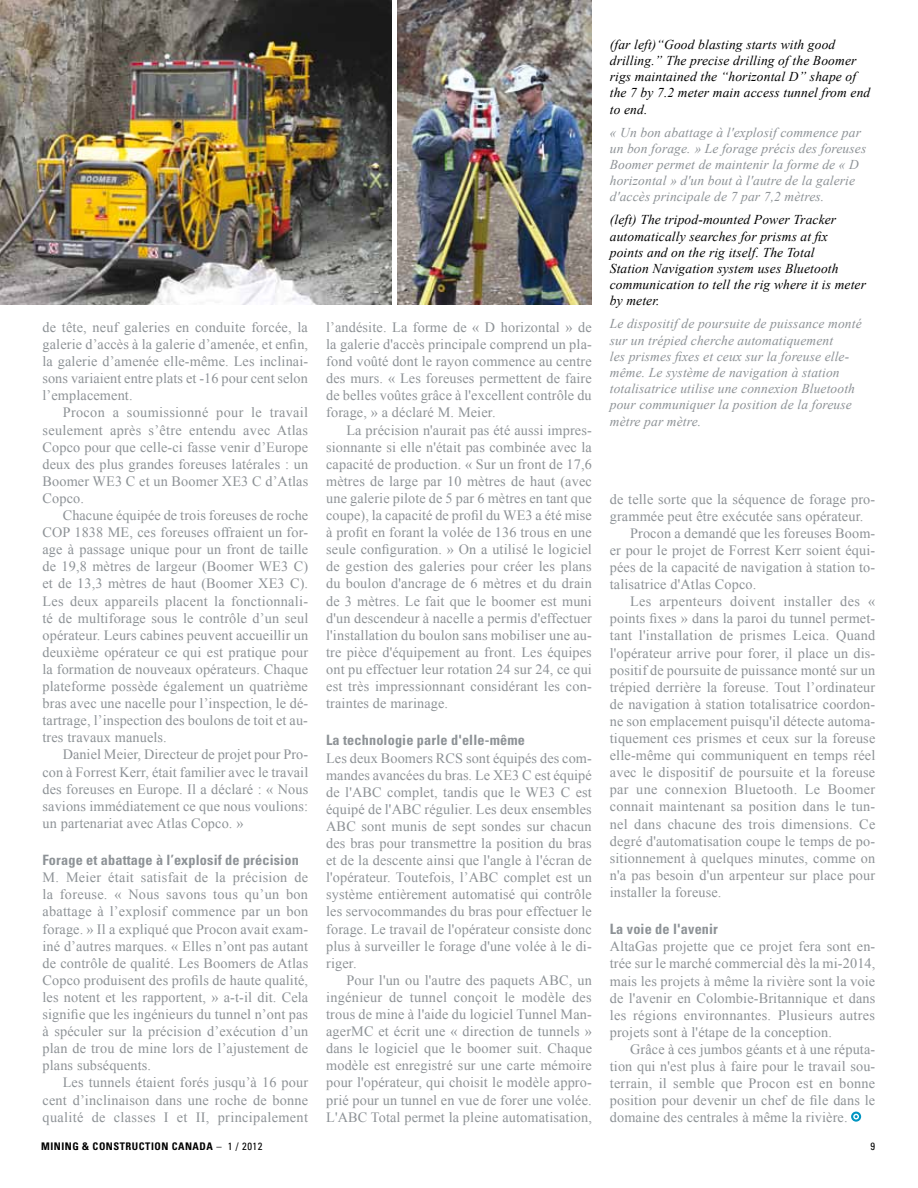
<style>
.page{position:relative;width:918px;height:1188px;background:#fff}
.page>*{position:absolute;margin:0;border:0;box-sizing:border-box;transform-origin:0 0}
.t1{font:14.25px/17.1px "Times New Roman";letter-spacing:.01em;color:#8d9296;text-align:justify}
.t2{font:700 condensed 14.25px "Univers LT Std";letter-spacing:.01em;color:#8d9296}
.t3{font:italic 13.5px/16.2px "Times New Roman";letter-spacing:.01em;color:#8d9296}
.t4{font:italic 13.5px/16.2px "Times New Roman";letter-spacing:.01em;color:#000}
.t5{font:700 condensed 10.5px "Univers LT Std";letter-spacing:.05em;color:#000}
.t6{font:condensed 10.5px "Univers LT Std";color:#000}
.s1{font-weight:400}
</style>
<div class="page">
<img style="left:0;top:0;width:392px;height:305px">
<img style="left:397px;top:0;width:195px;height:305px">
<div style="left:851px;top:1112px;width:10px;height:10px;border:2px solid #0095c1;border-radius:50%"></div>
<p class="t1" style="left:43px;top:318px;width:267px">de tête, neuf galeries en conduite forcée, la galerie d’accès à la galerie d’amenée, et enfin, la galerie d’amenée elle-même. Les inclinai&shy;sons variaient entre plats et -16 pour cent selon l’emplacement.</p>
<p class="t1" style="left:43px;top:404px;width:267px;text-indent:20px">Procon a soumissionné pour le travail seulement après s’être entendu avec Atlas Copco pour que celle-ci fasse venir d’Europe deux des plus grandes foreuses latérales : un Boomer WE3 C et un Boomer XE3 C d’Atlas Copco.</p>
<p class="t1" style="left:43px;top:507px;width:267px;text-indent:20px">Chacune équipée de trois foreuses de roche COP 1838 ME, ces foreuses offraient un for&shy;age à passage unique pour un front de taille de 19,8 mètres de largeur (Boomer WE3 C) et de 13,3 mètres de haut (Boomer XE3 C).<br>Les deux appareils placent la fonctionnali&shy;té de multiforage sous le contrôle d’un seul opérateur. Leurs cabines peuvent accueillir un deuxième opérateur ce qui est pratique pour la formation de nouveaux opérateurs. Chaque plateforme possède également un quatrième bras avec une nacelle pour l’inspection, le dé&shy;tartrage, l’inspection des boulons de toit et au&shy;tres travaux manuels.</p>
<p class="t1" style="left:43px;top:746px;width:267px;text-indent:20px">Daniel Meier, Directeur de projet pour Pro&shy;con à Forrest Kerr, était familier avec le travail des foreuses en Europe. Il a déclaré : « Nous savions immédiatement ce que nous voulions: un partenariat avec Atlas Copco. »</p>
<p class="t2" style="left:43px;top:851px;width:258px">Forage et abattage à l’explosif de précision</p>
<p class="t1" style="left:43px;top:869px;width:267px">M. Meier était satisfait de la précision de la foreuse. « Nous savons tous qu’un bon abattage à l’explosif commence par un bon forage. » Il a expliqué que Procon avait exam&shy;iné d’autres marques. « Elles n’ont pas autant de contrôle de qualité. Les Boomers de Atlas Copco produisent des profils de haute qualité, les notent et les rapportent, » a-t-il dit. Cela signifie que les ingénieurs du tunnel n’ont pas à spéculer sur la précision d’exécution d’un plan de trou de mine lors de l’ajustement de plans subséquents.</p>
<p class="t1" style="left:43px;top:1074px;width:267px;text-indent:20px">Les tunnels étaient forés jusqu’à 16 pour cent d’inclinaison dans une roche de bonne qualité de classes I et II, principalement</p>
<p class="t1" style="left:326px;top:318px;width:267px">l’andésite. La forme de « D horizontal » de la galerie d'accès principale comprend un pla&shy;fond voûté dont le rayon commence au centre des murs. « Les foreuses permettent de faire de belles voûtes grâce à l'excellent contrôle du forage, » a déclaré M. Meier.</p>
<p class="t1" style="left:326px;top:421px;width:267px;text-indent:20px">La précision n'aurait pas été aussi impres&shy;sionnante si elle n'était pas combinée avec la capacité de production. « Sur un front de 17,6 mètres de large par 10 mètres de haut (avec une galerie pilote de 5 par 6 mètres en tant que coupe), la capacité de profil du WE3 a été mise à profit en forant la volée de 136 trous en une seule configuration. » On a utilisé le logiciel de gestion des galeries pour créer les plans du boulon d'ancrage de 6 mètres et du drain de 3 mètres. Le fait que le boomer est muni d'un descendeur à nacelle a permis d'effectuer l'installation du boulon sans mobiliser une au&shy;tre pièce d'équipement au front. Les équipes ont pu effectuer leur rotation 24 sur 24, ce qui est très impressionnant considérant les con&shy;traintes de marinage.</p>
<p class="t2" style="left:326px;top:732px;width:200px">La technologie parle d'elle-même</p>
<p class="t1" style="left:326px;top:749px;width:267px">Les deux Boomers RCS sont équipés des com&shy;mandes avancées du bras. Le XE3 C est équipé de l'ABC complet, tandis que le WE3 C est équipé de l'ABC régulier. Les deux ensembles ABC sont munis de sept sondes sur chacun des bras pour transmettre la position du bras et de la descente ainsi que l'angle à l'écran de l'opérateur. Toutefois, l’ABC complet est un système entièrement automatisé qui contrôle les servocommandes du bras pour effectuer le forage. Le travail de l'opérateur consiste donc plus à surveiller le forage d'une volée à le di&shy;riger.</p>
<p class="t1" style="left:326px;top:971px;width:267px;text-indent:20px">Pour l'un ou l'autre des paquets ABC, un ingénieur de tunnel conçoit le modèle des trous de mine à l'aide du logiciel Tunnel Man&shy;agerMC et écrit une « direction de tunnels » dans le logiciel que le boomer suit. Chaque modèle est enregistré sur une carte mémoire pour l'opérateur, qui choisit le modèle appro&shy;prié pour un tunnel en vue de forer une volée.<br>L'ABC Total permet la pleine automatisation,</p>
<p class="t4" style="left:610px;top:36px;width:262px">(far left)“Good blasting starts with good drilling.” The precise drilling of the Boomer rigs maintained the “horizontal D” shape of the 7 by 7.2 meter main access tunnel from end to end.</p>
<p class="t3" style="left:610px;top:124px;width:258px">« Un bon abattage à l'explosif commence par un bon forage. » Le forage précis des foreuses Boomer permet de maintenir la forme de « D horizontal » d'un bout à l'autre de la galerie d'accès principale de 7 par 7,2 mètres.</p>
<p class="t4" style="left:610px;top:211px;width:258px">(left) The tripod-mounted Power Tracker automatically searches for prisms at fix<br>points and on the rig itself. The Total<br>Station Navigation system uses Bluetooth communication to tell the rig where it is meter by meter.</p>
<p class="t3" style="left:610px;top:315px;width:253px">Le dispositif de poursuite de puissance monté sur un trépied cherche automatiquement<br>les prismes fixes et ceux sur la foreuse elle&shy;même. Le système de navigation à station totalisatrice utilise une connexion Bluetooth pour communiquer la position de la foreuse mètre par mètre.</p>
<p class="t1" style="left:610px;top:490px;width:267px">de telle sorte que la séquence de forage pro-</p>
<p class="t1" style="left:610px;top:507px;width:255px">grammée peut être exécutée sans opérateur.</p>
<p class="t1" style="left:630px;top:524px;width:247px">Procon a demandé que les foreuses Boom-</p>
<p class="t1" style="left:610px;top:541px;width:267px">er pour le projet de Forrest Kerr soient équi-</p>
<p class="t1" style="left:610px;top:559px;width:267px">pées de la capacité de navigation à station to-</p>
<p class="t1" style="left:610px;top:576px;width:148px">talisatrice d'Atlas Copco.</p>
<p class="t1" style="left:630px;top:593px;width:247px">Les arpenteurs doivent installer des «</p>
<p class="t1" style="left:610px;top:610px;width:267px">points fixes » dans la paroi du tunnel permet-</p>
<p class="t1" style="left:610px;top:627px;width:267px">tant l'installation de prismes Leica. Quand</p>
<p class="t1" style="left:610px;top:644px;width:267px">l'opérateur arrive pour forer, il place un dis-</p>
<p class="t1" style="left:610px;top:661px;width:267px">positif de poursuite de puissance monté sur un</p>
<p class="t1" style="left:610px;top:678px;width:267px">trépied derrière la foreuse. Tout l’ordinateur</p>
<p class="t1" style="left:610px;top:695px;width:267px">de navigation à station totalisatrice coordon-</p>
<p class="t1" style="left:610px;top:712px;width:267px">ne son emplacement puisqu'il détecte automa-</p>
<p class="t1" style="left:610px;top:730px;width:267px">tiquement ces prismes et ceux sur la foreuse</p>
<p class="t1" style="left:610px;top:747px;width:267px">elle-même qui communiquent en temps réel</p>
<p class="t1" style="left:610px;top:764px;width:267px">avec le dispositif de poursuite et la foreuse</p>
<p class="t1" style="left:610px;top:781px;width:267px">par une connexion Bluetooth. Le Boomer</p>
<p class="t1" style="left:610px;top:798px;width:267px">connait maintenant sa position dans le tun-</p>
<p class="t1" style="left:610px;top:815px;width:267px">nel dans chacune des trois dimensions. Ce</p>
<p class="t1" style="left:610px;top:832px;width:267px">degré d'automatisation coupe le temps de po-</p>
<p class="t1" style="left:610px;top:849px;width:267px">sitionnement à quelques minutes, comme on</p>
<p class="t1" style="left:610px;top:866px;width:267px">n'a pas besoin d'un arpenteur sur place pour</p>
<p class="t1" style="left:610px;top:883px;width:113px">installer la foreuse.</p>
<p class="t2" style="left:610px;top:920px;width:110px">La voie de l'avenir</p>
<p class="t1" style="left:610px;top:938px;width:267px">AltaGas projette que ce projet fera sont en&shy;trée sur le marché commercial dès la mi-2014, mais les projets à même la rivière sont la voie de l'avenir en Colombie-Britannique et dans les régions environnantes. Plusieurs autres projets sont à l'étape de la conception.</p>
<p class="t1" style="left:610px;top:1040px;width:267px;text-indent:20px">Grâce à ces jumbos géants et à une réputa&shy;tion qui n'est plus à faire pour le travail sou&shy;terrain, il semble que Procon est en bonne position pour devenir un chef de file dans le domaine des centrales à même la rivière.</p>
<p class="t5" style="left:41px;top:1140px;width:223px">Mining &amp; Construction canada <span class="s1">– 1 / 2012</span></p>
<p class="t6" style="left:871px;top:1140px;width:6px">9</p>
</div>
